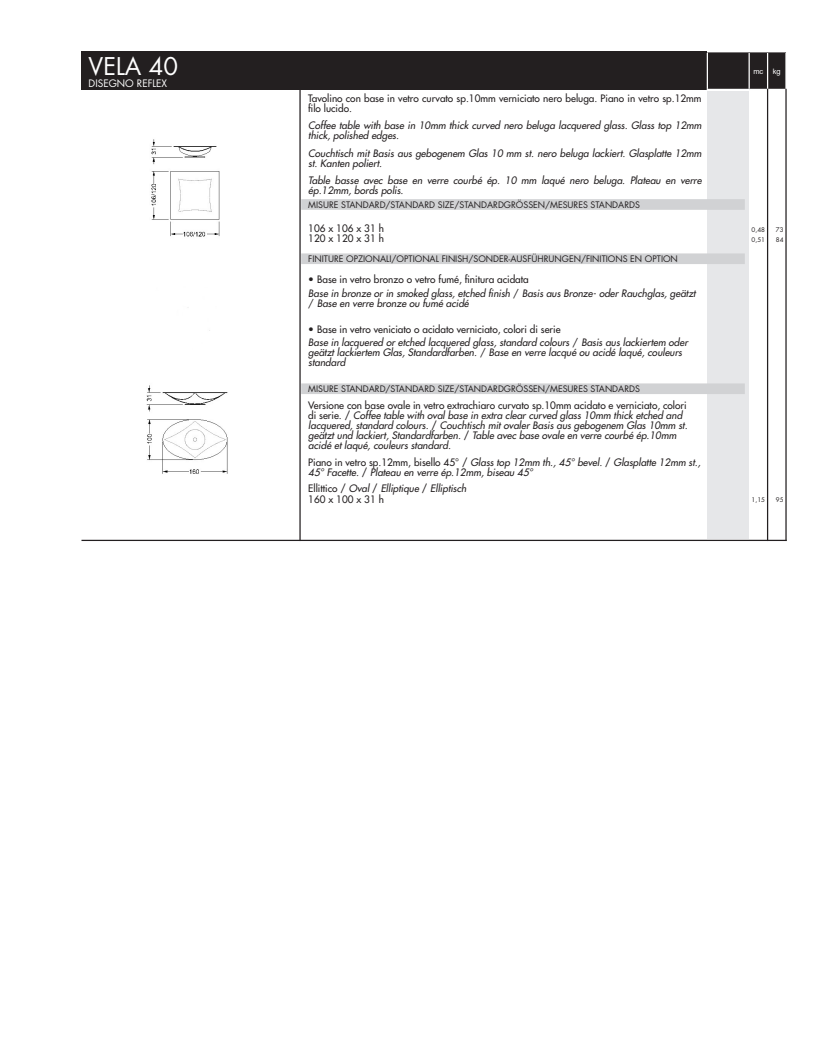
<style>
.page{position:relative;width:815px;height:1053px;background:#fff}
.page>*{position:absolute;margin:0;border:0;box-sizing:border-box;transform-origin:0 0}
.t1{font:23.75px "Futura Std";color:#fff}
.t2{font:italic 500 10px/10px "Futura Std";color:#231f20}
.t3{font:500 10px/10px "Futura Std";color:#231f20}
.t4{font:10px "Futura Std";color:#fff}
.t5{font:8.75px "Futura Std";color:#231f20}
.t6{font:7.5px "Arial";color:#fff}
.t7{font:6.25px "Futura Std";color:#231f20}
.s1{font-style:normal}
.s2{font-weight:400;font-style:normal}
</style>
<div class="page">
<div style="left:81px;top:52px;width:626px;height:38px;background:#231f20"></div>
<svg style="left:707px;top:52px;width:80px;height:38px;background:#393536"></svg>
<div style="left:707px;top:91px;width:42px;height:447px;background:#e6e7e9"></div>
<hr style="left:81px;top:539px;width:706px;height:2px;background:#231f20">
<hr style="left:299px;top:89px;width:2px;height:452px;background:#231f20">
<hr style="left:767px;top:89px;width:1px;height:452px;background:#231f20">
<hr style="left:785px;top:89px;width:2px;height:452px;background:#231f20">
<img style="left:146px;top:139px;width:82px;height:335px">
<div style="left:301px;top:199px;width:444px;height:11px;background:#d1d2d4"></div>
<div style="left:301px;top:253px;width:444px;height:11px;background:#d1d2d4"></div>
<div style="left:301px;top:383px;width:444px;height:11px;background:#d1d2d4"></div>
<h1 class="t1" style="left:89px;top:51px;width:91px">VELA 40</h1>
<p class="t4" style="left:89px;top:77px;width:80px">DISEGNO REFLEX</p>
<p class="t3" style="left:308px;top:93px;width:395px">Tavolino con base in vetro curvato sp.10mm verniciato nero beluga. Piano in vetro sp.12mm filo lucido.</p>
<p class="t2" style="left:308px;top:121px;width:395px">Coffee table with base in 10mm thick curved nero beluga lacquered glass. Glass top 12mm thick, polished edges.</p>
<p class="t2" style="left:308px;top:148px;width:395px">Couchtisch mit Basis aus gebogenem Glas 10 mm st. nero beluga lackiert. Glasplatte 12mm st. Kanten poliert.</p>
<p class="t2" style="left:308px;top:176px;width:395px">Table basse avec base en verre courbé ép. 10 mm laqué nero beluga. Plateau en verre ép.12mm, bords polis.</p>
<p class="t5" style="left:308px;top:199px;width:333px">MISURE STANDARD/STANDARD SIZE/STANDARDGRÖSSEN/MESURES STANDARDS</p>
<p class="t3" style="left:308px;top:223px;width:77px;line-height:10.5px">106 x 106 x 31 h<br>120 x 120 x 31 h</p>
<p class="t5" style="left:308px;top:253px;width:371px">FINITURE OPZIONALI/OPTIONAL FINISH/SONDER-AUSFÜHRUNGEN/FINITIONS EN OPTION</p>
<p class="t2" style="left:308px;top:273px;width:389px;line-height:13.5px"><span class="s1">• Base in vetro bronzo o vetro fumé, finitura acidata<br></span>Base in bronze or in smoked glass, etched finish <span class="s2">/</span> Basis aus Bronze- oder Rauchglas, geätzt</p>
<p class="t2" style="left:308px;top:298px;width:162px"><span class="s2">/</span> Base en verre bronze ou fumé acidé</p>
<p class="t2" style="left:308px;top:322px;width:381px;line-height:13.5px"><span class="s1">• Base in vetro veniciato o acidato verniciato, colori di serie<br></span>Base in lacquered or etched lacquered glass, standard colours <span class="s2">/</span> Basis aus lackiertem oder</p>
<p class="t2" style="left:308px;top:347px;width:375px">geätzt lackiertem Glas, Standardfarben. <span class="s2">/</span> Base en verre lacqué ou acidé laqué, couleurs standard</p>
<p class="t5" style="left:308px;top:383px;width:333px">MISURE STANDARD/STANDARD SIZE/STANDARDGRÖSSEN/MESURES STANDARDS</p>
<p class="t2" style="left:308px;top:401px;width:381px"><span class="s1">Versione con base ovale in vetro extrachiaro curvato sp.10mm acidato e verniciato, colori di serie. /</span> Coffee table with oval base in extra clear curved glass 10mm thick etched and lacquered, standard colours. <span class="s1">/</span> Couchtisch mit ovaler Basis aus gebogenem Glas 10mm st. geätzt und lackiert, Standardfarben. <span class="s1">/</span> Table avec base ovale en verre courbé ép.10mm acidé et laqué, couleurs standard.</p>
<p class="t2" style="left:308px;top:457px;width:394px"><span class="s1">Piano in vetro sp.12mm, bisello 45° /</span> Glass top 12mm th., 45° bevel. <span class="s1">/</span> Glasplatte 12mm st.,<br>45° Facette. <span class="s1">/</span> Plateau en verre ép.12mm, biseau 45°</p>
<p class="t2" style="left:308px;top:483px;width:160px;line-height:10.5px"><span class="s1">Ellittico /</span> Oval <span class="s1">/</span> Elliptique <span class="s1">/</span> Elliptisch<br><span class="s1">160 x 100 x 31 h</span></p>
<p class="t6" style="left:753px;top:66px;width:11px">mc</p>
<p class="t6" style="left:773px;top:66px;width:9px">kg</p>
<p class="t7" style="left:752px;top:225px;width:15px">0,48</p>
<p class="t7" style="left:776px;top:225px;width:9px">73</p>
<p class="t7" style="left:752px;top:236px;width:15px">0,51</p>
<p class="t7" style="left:776px;top:236px;width:9px">84</p>
<p class="t7" style="left:752px;top:496px;width:15px">1,15</p>
<p class="t7" style="left:776px;top:496px;width:9px">95</p>
</div>
